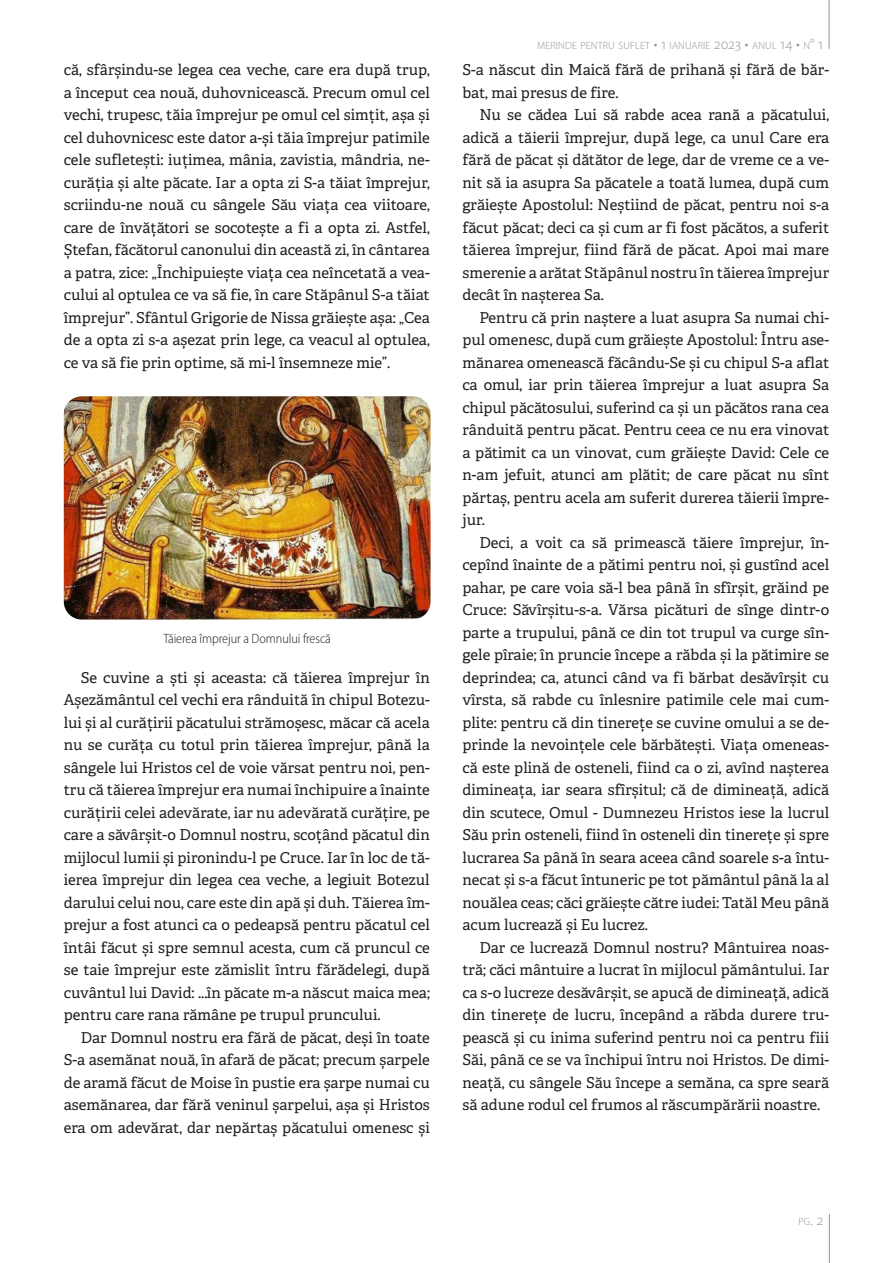
<style>
.page{position:relative;width:893px;height:1263px;background:#fff}
.page>*{position:absolute;margin:0;border:0;box-sizing:border-box;transform-origin:0 0}
.Text{font:15px/22.5px "Adelle";color:#231f20;text-align:justify}
.Descriere_imagine{font:300 semi-condensed 13.5px "Myriad Pro";letter-spacing:-.005em;color:#231f20}
.t1{font:300 10.5px "Myriad Pro";letter-spacing:.015em;color:#939598}
.s1{font-size:15px}
</style>
<div class="page">
<hr style="left:829px;top:0;width:1px;height:49px;background:#939598">
<hr style="left:829px;top:1214px;width:1px;height:49px;background:#939598">
<img style="left:64px;top:396px;width:367px;height:223px">
<p class="Text" style="left:64px;top:59px;width:368px">că, sfârșindu-se legea cea veche, care era după trup, a început cea nouă, duhovnicească. Precum omul cel vechi, trupesc, tăia împrejur pe omul cel simțit, așa și cel duhovnicesc este dator a-și tăia împrejur patimile cele sufletești: iuțimea, mânia, zavistia, mândria, ne&shy;curăția și alte păcate. Iar a opta zi S-a tăiat împrejur, scriindu-ne nouă cu sângele Său viața cea viitoare, care de învățători se socotește a fi a opta zi. Astfel, Ștefan, făcătorul canonului din această zi, în cântarea a patra, zice: „Închipuiește viața cea neîncetată a vea&shy;cului al optulea ce va să fie, în care Stăpânul S-a tăiat împrejur”. Sfântul Grigorie de Nissa grăiește așa: „Cea de a opta zi s-a așezat prin lege, ca veacul al optulea, ce va să fie prin optime, să mi-l însemneze mie”.</p>
<p class="Descriere_imagine" style="left:163px;top:631px;width:169px">Tăierea împrejur a Domnului frescă</p>
<p class="Text" style="left:64px;top:666px;width:368px;text-indent:17px">Se cuvine a ști și aceasta: că tăierea împrejur în Așezământul cel vechi era rânduită în chipul Botezu&shy;lui și al curățirii păcatului strămoșesc, măcar că acela nu se curăța cu totul prin tăierea împrejur, până la sângele lui Hristos cel de voie vărsat pentru noi, pen&shy;tru că tăierea împrejur era numai închipuire a înainte curățirii celei adevărate, iar nu adevărată curățire, pe care a săvârșit-o Domnul nostru, scoțând păcatul din mijlocul lumii și pironindu-l pe Cruce. Iar în loc de tă&shy;ierea împrejur din legea cea veche, a legiuit Botezul darului celui nou, care este din apă și duh. Tăierea îm&shy;prejur a fost atunci ca o pedeapsă pentru păcatul cel întâi făcut și spre semnul acesta, cum că pruncul ce se taie împrejur este zămislit întru fărădelegi, după cuvântul lui David: ...în păcate m-a născut maica mea; pentru care rana rămâne pe trupul pruncului.</p>
<p class="Text" style="left:64px;top:1026px;width:368px;text-indent:17px">Dar Domnul nostru era fără de păcat, deși în toate S-a asemănat nouă, în afară de păcat; precum șarpele de aramă făcut de Moise în pustie era șarpe numai cu asemănarea, dar fără veninul șarpelui, așa și Hristos era om adevărat, dar nepărtaș păcatului omenesc și</p>
<p class="t1" style="left:537px;top:39px;width:288px">MERINDE PENTRU SUFLET <span class="s1">• 1</span> IANUARIE <span class="s1">2023 •</span> ANUL <span class="s1">14 •</span> N<span class="s1">° 1</span></p>
<p class="Text" style="left:462px;top:59px;width:368px">S-a născut din Maică fără de prihană și fără de băr&shy;bat, mai presus de fire.</p>
<p class="Text" style="left:462px;top:104px;width:368px;text-indent:17px">Nu se cădea Lui să rabde acea rană a păcatului, adică a tăierii împrejur, după lege, ca unul Care era fără de păcat și dătător de lege, dar de vreme ce a ve&shy;nit să ia asupra Sa păcatele a toată lumea, după cum grăiește Apostolul: Neștiind de păcat, pentru noi s-a făcut păcat; deci ca și cum ar fi fost păcătos, a suferit tăierea împrejur, fiind fără de păcat. Apoi mai mare smerenie a arătat Stăpânul nostru în tăierea împrejur decât în nașterea Sa.</p>
<p class="Text" style="left:462px;top:306px;width:368px;text-indent:17px">Pentru că prin naștere a luat asupra Sa numai chi&shy;pul omenesc, după cum grăiește Apostolul: Întru ase&shy;mănarea omenească făcându-Se și cu chipul S-a aflat ca omul, iar prin tăierea împrejur a luat asupra Sa chipul păcătosului, suferind ca și un păcătos rana cea rânduită pentru păcat. Pentru ceea ce nu era vinovat a pătimit ca un vinovat, cum grăiește David: Cele ce n-am jefuit, atunci am plătit; de care păcat nu sînt părtaș, pentru acela am suferit durerea tăierii împre&shy;jur.</p>
<p class="Text" style="left:462px;top:531px;width:368px;text-indent:17px">Deci, a voit ca să primească tăiere împrejur, în&shy;cepînd înainte de a pătimi pentru noi, și gustînd acel pahar, pe care voia să-l bea până în sfîrșit, grăind pe Cruce: Săvîrșitu-s-a. Vărsa picături de sînge dintr-o parte a trupului, până ce din tot trupul va curge sîn&shy;gele pîraie; în pruncie începe a răbda și la pătimire se deprindea; ca, atunci când va fi bărbat desăvîrșit cu vîrsta, să rabde cu înlesnire patimile cele mai cum&shy;plite: pentru că din tinerețe se cuvine omului a se de&shy;prinde la nevoințele cele bărbătești. Viața omeneas&shy;că este plină de osteneli, fiind ca o zi, avînd nașterea dimineața, iar seara sfîrșitul; că de dimineață, adică din scutece, Omul - Dumnezeu Hristos iese la lucrul Său prin osteneli, fiind în osteneli din tinerețe și spre lucrarea Sa până în seara aceea când soarele s-a întu&shy;necat și s-a făcut întuneric pe tot pământul până la al nouălea ceas; căci grăiește către iudei: Tatăl Meu până acum lucrează și Eu lucrez.</p>
<p class="Text" style="left:462px;top:936px;width:368px;text-indent:17px">Dar ce lucrează Domnul nostru? Mântuirea noas&shy;tră; căci mântuire a lucrat în mijlocul pământului. Iar ca s-o lucreze desăvârșit, se apucă de dimineață, adică din tinerețe de lucru, începând a răbda durere tru&shy;pească și cu inima suferind pentru noi ca pentru fiii Săi, până ce se va închipui întru noi Hristos. De dimi&shy;neață, cu sângele Său începe a semăna, ca spre seară să adune rodul cel frumos al răscumpărării noastre.</p>
<p class="t1" style="left:798px;top:1215px;width:26px">PG<span class="s1">. 2</span></p>
</div>
